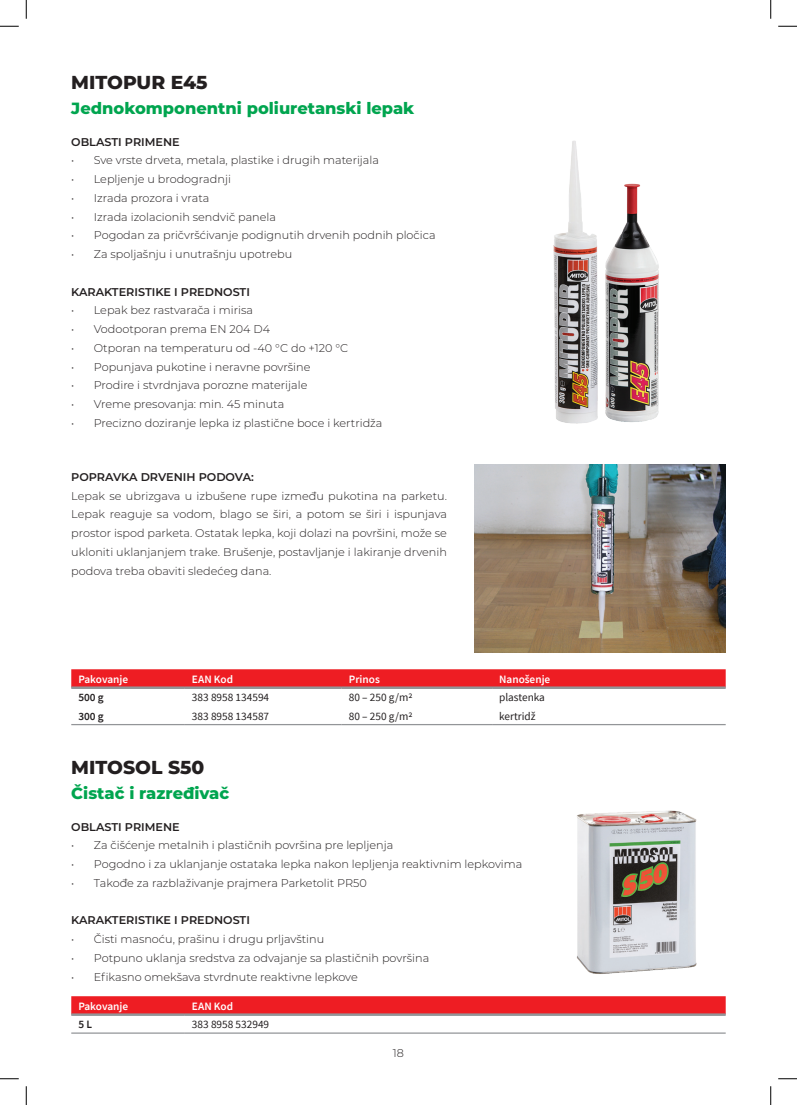
<style>
.page{position:relative;width:797px;height:1105px;background:#fff}
.page>*{position:absolute;margin:0;border:0;box-sizing:border-box;transform-origin:0 0}
.t1{font:800 18.75px "Montserrat";color:#231f20}
.t2{font:800 16.25px "Montserrat";color:#00a54f}
.t3{font:300 11.25px/18.8px "Montserrat";color:#231f20;text-align:justify}
.t4{font:600 11.25px "Montserrat";color:#231f20}
.t5{font:11.25px "Source Sans Pro";color:#231f20}
.t6{font:600 11.25px "Source Sans Pro";color:#fff}
.t7{font:600 11.25px "Source Sans Pro";color:#231f20}
</style>
<div class="page">
<img style="left:553px;top:141px;width:106px;height:283px">
<img style="left:475px;top:465px;width:250px;height:188px">
<div style="left:71px;top:669px;width:654px;height:17px;background:#ee1d23"></div>
<hr style="left:71px;top:686px;width:114px;height:3px;background:#939598">
<hr style="left:185px;top:686px;width:157px;height:3px;background:#939598">
<hr style="left:342px;top:686px;width:150px;height:3px;background:#939598">
<hr style="left:492px;top:686px;width:233px;height:3px;background:#939598">
<hr style="left:71px;top:724px;width:114px;height:1px;background:#939598">
<hr style="left:185px;top:724px;width:157px;height:1px;background:#939598">
<hr style="left:342px;top:724px;width:150px;height:1px;background:#939598">
<hr style="left:492px;top:724px;width:233px;height:1px;background:#939598">
<div style="left:71px;top:996px;width:654px;height:17px;background:#ee1d23"></div>
<hr style="left:71px;top:1013px;width:114px;height:3px;background:#939598">
<hr style="left:185px;top:1013px;width:540px;height:3px;background:#939598">
<hr style="left:71px;top:1032px;width:114px;height:2px;background:#939598">
<hr style="left:185px;top:1032px;width:540px;height:2px;background:#939598">
<img style="left:576px;top:810px;width:121px;height:164px">
<svg style="left:0;top:25px;width:19px;height:2px"></svg>
<svg style="left:778px;top:25px;width:19px;height:2px"></svg>
<svg style="left:0;top:1078px;width:19px;height:1px"></svg>
<svg style="left:778px;top:1078px;width:19px;height:1px"></svg>
<svg style="left:25px;top:0;width:2px;height:19px"></svg>
<svg style="left:25px;top:1086px;width:2px;height:19px"></svg>
<svg style="left:770px;top:0;width:1px;height:19px"></svg>
<svg style="left:770px;top:1086px;width:1px;height:19px"></svg>
<p class="t1" style="left:71px;top:69px;width:138px">MITOPUR E45</p>
<p class="t2" style="left:71px;top:96px;width:344px">Jednokomponentni poliuretanski lepak</p>
<p class="t4" style="left:71px;top:134px;width:110px">OBLASTI PRIMENE</p>
<p class="t3" style="left:71px;top:151px;width:309px">• Sve vrste drveta, metala, plastike i drugih materijala</p>
<p class="t3" style="left:71px;top:169px;width:161px">• Lepljenje u brodogradnji</p>
<p class="t3" style="left:71px;top:188px;width:140px">• Izrada prozora i vrata</p>
<p class="t3" style="left:71px;top:207px;width:206px">• Izrada izolacionih sendvič panela</p>
<p class="t3" style="left:71px;top:226px;width:366px">• Pogodan za pričvršćivanje podignutih drvenih podnih pločica</p>
<p class="t3" style="left:71px;top:244px;width:222px">• Za spoljašnju i unutrašnju upotrebu</p>
<p class="t4" style="left:71px;top:284px;width:180px">KARAKTERISTIKE I PREDNOSTI</p>
<p class="t3" style="left:71px;top:301px;width:183px">• Lepak bez rastvarača i mirisa</p>
<p class="t3" style="left:71px;top:319px;width:200px">• Vodootporan prema EN 204 D4</p>
<p class="t3" style="left:71px;top:338px;width:278px">• Otporan na temperaturu od -40 °C do +120 °C</p>
<p class="t3" style="left:71px;top:357px;width:241px">• Popunjava pukotine i neravne površine</p>
<p class="t3" style="left:71px;top:376px;width:238px">• Prodire i stvrdnjava porozne materijale</p>
<p class="t3" style="left:71px;top:394px;width:214px">• Vreme presovanja: min. 45 minuta</p>
<p class="t3" style="left:71px;top:413px;width:313px">• Precizno doziranje lepka iz plastične boce i kertridža</p>
<p class="t4" style="left:71px;top:469px;width:184px">POPRAVKA DRVENIH PODOVA:</p>
<p class="t3" style="left:71px;top:486px;width:377px">Lepak se ubrizgava u izbušene rupe između pukotina na parketu.<br>Lepak reaguje sa vodom, blago se širi, a potom se širi i ispunjava prostor ispod parketa. Ostatak lepka, koji dolazi na površini, može se ukloniti uklanjanjem trake. Brušenje, postavljanje i lakiranje drvenih podova treba obaviti sledećeg dana.</p>
<p class="t6" style="left:78px;top:672px;width:51px">Pakovanje</p>
<p class="t6" style="left:192px;top:672px;width:43px">EAN Kod</p>
<p class="t6" style="left:349px;top:672px;width:32px">Prinos</p>
<p class="t6" style="left:499px;top:672px;width:53px">Nanošenje</p>
<p class="t7" style="left:78px;top:690px;width:27px">500 g</p>
<p class="t5" style="left:192px;top:690px;width:79px">383 8958 134594</p>
<p class="t5" style="left:349px;top:690px;width:65px">80 – 250 g/m2</p>
<p class="t5" style="left:499px;top:690px;width:47px">plastenka</p>
<p class="t7" style="left:78px;top:708px;width:27px">300 g</p>
<p class="t5" style="left:192px;top:709px;width:79px">383 8958 134587</p>
<p class="t5" style="left:349px;top:709px;width:65px">80 – 250 g/m2</p>
<p class="t5" style="left:499px;top:709px;width:38px">kertridž</p>
<p class="t1" style="left:71px;top:754px;width:135px">MITOSOL S50</p>
<p class="t2" style="left:71px;top:781px;width:160px">Čistač i razređivač</p>
<p class="t4" style="left:71px;top:819px;width:110px">OBLASTI PRIMENE</p>
<p class="t3" style="left:71px;top:836px;width:323px">• Za čišćenje metalnih i plastičnih površina pre lepljenja</p>
<p class="t3" style="left:71px;top:854px;width:452px">• Pogodno i za uklanjanje ostataka lepka nakon lepljenja reaktivnim lepkovima</p>
<p class="t3" style="left:71px;top:873px;width:297px">• Takođe za razblaživanje prajmera Parketolit PR50</p>
<p class="t4" style="left:71px;top:912px;width:180px">KARAKTERISTIKE I PREDNOSTI</p>
<p class="t3" style="left:71px;top:929px;width:254px">• Čisti masnoću, prašinu i drugu prljavštinu</p>
<p class="t3" style="left:71px;top:948px;width:359px">• Potpuno uklanja sredstva za odvajanje sa plastičnih površina</p>
<p class="t3" style="left:71px;top:967px;width:288px">• Efikasno omekšava stvrdnute reaktivne lepkove</p>
<p class="t6" style="left:78px;top:998px;width:51px">Pakovanje</p>
<p class="t6" style="left:192px;top:998px;width:43px">EAN Kod</p>
<p class="t7" style="left:78px;top:1017px;width:15px">5 L</p>
<p class="t5" style="left:192px;top:1017px;width:79px">383 8958 532949</p>
<p class="t3" style="left:393px;top:1043px;width:13px">18</p>
</div>
